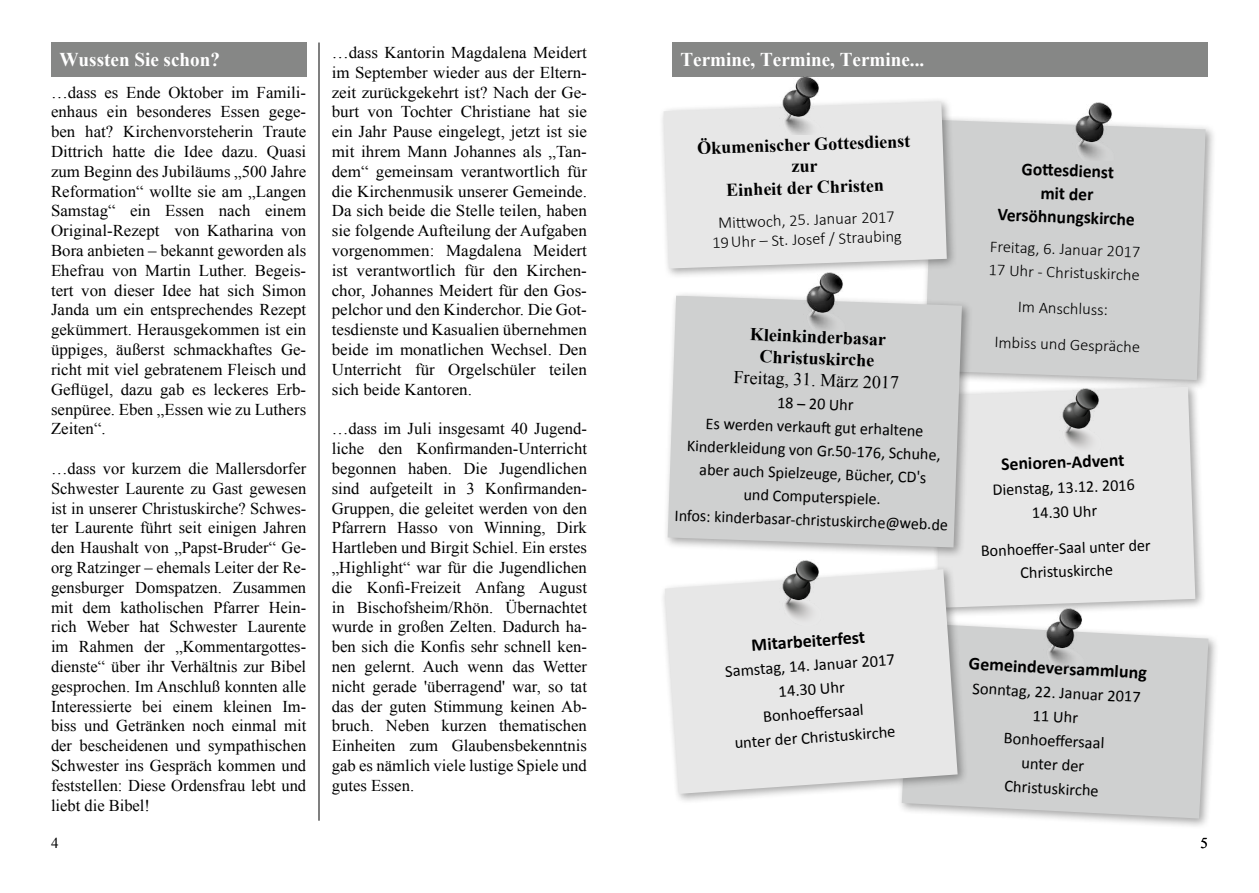
<style>
.page{position:relative;width:1259px;height:893px;background:#fff}
.page>*{position:absolute;margin:0;border:0;box-sizing:border-box;transform-origin:0 0}
.t1{font:700 19.5px "Times New Roman";color:#fff}
.t2{font:700 18px/23.2px "Calibri";color:#000;text-align:center}
.t3{font:700 18px/21.6px "Times New Roman";color:#000;text-align:center}
.t4{font:18px "Times New Roman";color:#000}
.t5{font:16.5px/19.8px "Times New Roman";color:#000;text-align:justify}
.t6{font:16.5px/24px "Calibri";color:#000;text-align:center}
.t7{font:300 16.5px/23.2px "Calibri";color:#000}
.t8{font:15px "Times New Roman";color:#000}
</style>
<div class="page">
<hr style="left:319px;top:43px;width:1px;height:778px;background:#000">
<div style="left:51px;top:43px;width:255px;height:34px;background:#868786"></div>
<div style="left:672px;top:43px;width:536px;height:34px;background:#868786"></div>
<div style="left:920px;top:115px;width:296px;height:276px;background:#000;opacity:.35"></div>
<div style="left:924px;top:120px;width:281px;height:260px;background:#cfd0d0"></div>
<img style="left:1068px;top:102px;width:50px;height:58px">
<div style="left:928px;top:382px;width:278px;height:237px;background:#000;opacity:.35"></div>
<div style="left:933px;top:387px;width:262px;height:221px;background:#e7e7e7"></div>
<div style="left:659px;top:97px;width:298px;height:182px;background:#000;opacity:.35"></div>
<div style="left:663px;top:102px;width:284px;height:167px;background:#e7e7e7"></div>
<div style="left:663px;top:291px;width:310px;height:267px;background:#000;opacity:.35"></div>
<div style="left:667px;top:296px;width:295px;height:251px;background:#cfd0d0"></div>
<div style="left:897px;top:618px;width:322px;height:211px;background:#000;opacity:.35"></div>
<svg style="left:901px;top:623px;width:307px;height:195px;background:#d1d2d2"></svg>
<img style="left:775px;top:77px;width:50px;height:58px">
<img style="left:799px;top:272px;width:50px;height:58px">
<img style="left:1039px;top:608px;width:50px;height:58px">
<img style="left:1055px;top:388px;width:50px;height:66px">
<div style="left:660px;top:564px;width:308px;height:241px;background:#000;opacity:.35"></div>
<svg style="left:665px;top:569px;width:292px;height:225px;background:#e6e6e6"></svg>
<img style="left:775px;top:560px;width:50px;height:66px">
<p class="t1" style="left:60px;top:46px;width:162px">Wussten Sie schon?</p>
<p class="t5" style="left:51px;top:82px;width:257px">…dass es Ende Oktober im Famili&shy;enhaus ein besonderes Essen gege&shy;ben hat? Kirchenvorsteherin Traute Dittrich hatte die Idee dazu. Quasi zum Beginn des Jubiläums „500 Jahre Reformation“ wollte sie am „Langen Samstag“ ein Essen nach einem Original-Rezept von Katharina von Bora anbieten – bekannt geworden als Ehefrau von Martin Luther. Begeis&shy;tert von dieser Idee hat sich Simon Janda um ein entsprechendes Rezept gekümmert. Herausgekommen ist ein üppiges, äußerst schmackhaftes Ge&shy;richt mit viel gebratenem Fleisch und Geflügel, dazu gab es leckeres Erb&shy;senpüree. Eben „Essen wie zu Luthers Zeiten“.</p>
<p class="t5" style="left:51px;top:458px;width:257px">…dass vor kurzem die Mallersdorfer Schwester Laurente zu Gast gewesen ist in unserer Christuskirche? Schwes&shy;ter Laurente führt seit einigen Jahren den Haushalt von „Papst-Bruder“ Ge&shy;org Ratzinger – ehemals Leiter der Re&shy;gensburger Domspatzen. Zusammen mit dem katholischen Pfarrer Hein&shy;rich Weber hat Schwester Laurente im Rahmen der „Kommentargottes&shy;dienste“ über ihr Verhältnis zur Bibel gesprochen. Im Anschluß konnten alle Interessierte bei einem kleinen Im&shy;biss und Getränken noch einmal mit der bescheidenen und sympathischen Schwester ins Gespräch kommen und feststellen: Diese Ordensfrau lebt und liebt die Bibel!</p>
<p class="t5" style="left:332px;top:42px;width:257px">…dass Kantorin Magdalena Meidert im September wieder aus der Eltern&shy;zeit zurückgekehrt ist? Nach der Ge&shy;burt von Tochter Christiane hat sie ein Jahr Pause eingelegt, jetzt ist sie mit ihrem Mann Johannes als „Tan&shy;dem“ gemeinsam verantwortlich für die Kirchenmusik unserer Gemeinde.<br>Da sich beide die Stelle teilen, haben sie folgende Aufteilung der Aufgaben vorgenommen: Magdalena Meidert ist verantwortlich für den Kirchen&shy;chor, Johannes Meidert für den Gos&shy;pelchor und den Kinderchor. Die Got&shy;tesdienste und Kasualien übernehmen beide im monatlichen Wechsel. Den Unterricht für Orgelschüler teilen sich beide Kantoren.</p>
<p class="t5" style="left:332px;top:419px;width:257px">…dass im Juli insgesamt 40 Jugend&shy;liche den Konfirmanden-Unterricht begonnen haben. Die Jugendlichen sind aufgeteilt in 3 Konfirmanden-Gruppen, die geleitet werden von den Pfarrern Hasso von Winning, Dirk Hartleben und Birgit Schiel. Ein erstes „Highlight“ war für die Jugendlichen die Konfi-Freizeit Anfang August in Bischofsheim/Rhön. Übernachtet wurde in großen Zelten. Dadurch ha&shy;ben sich die Konfis sehr schnell ken&shy;nen gelernt. Auch wenn das Wetter nicht gerade 'überragend' war, so tat das der guten Stimmung keinen Ab&shy;bruch. Neben kurzen thematischen Einheiten zum Glaubensbekenntnis gab es nämlich viele lustige Spiele und gutes Essen.</p>
<p class="t1" style="left:680px;top:46px;width:245px">Termine, Termine, Termine...</p>
<p class="t3" style="left:697px;top:137px;width:215px;rotate:-2deg">Ökumenischer Gottesdienst zur<br>Einheit der Christen</p>
<p class="t7" style="left:711px;top:212px;width:191px;line-height:19.5px;text-align:center;rotate:-2deg">Mitt woch, 25. Januar 2017<br>19Uhr – St. Josef / Straubing</p>
<p class="t3" style="left:750px;top:323px;width:138px;rotate:2deg">Kleinkinderbasar<br>Christuskirche</p>
<p class="t4" style="left:734px;top:365px;width:167px;rotate:2deg">Freitag, 31. März 2017</p>
<p class="t6" style="left:679px;top:387px;width:275px;line-height:23.2px;rotate:2deg">18 – 20 Uhr<br>Es werden verkauft gut erhaltene<br>Kinderkleidung von Gr.50-176, Schuhe, aber auch Spielzeuge, Bücher, CD's<br>und Computerspiele.<br>Infos: kinderbasar-christuskirche@web.de</p>
<p class="t2" style="left:751px;top:633px;width:115px;rotate:-4deg">Mitarbeiterfest</p>
<p class="t6" style="left:724px;top:659px;width:171px;rotate:-4deg">Samstag, 14. Januar 2017<br>14.30 Uhr<br>Bonhoeff ersaal<br>unter der Christuskirche</p>
<p class="t2" style="left:999px;top:156px;width:139px;rotate:2deg">Gott esdienst<br>mit der<br>Versöhnungskirche</p>
<p class="t7" style="left:990px;top:234px;width:153px;rotate:2deg">Freitag, 6. Januar 2017<br>17 Uhr - Christuskirche</p>
<p class="t7" style="left:996px;top:287px;width:147px;line-height:36px;text-indent:22px;rotate:2deg">Im Anschluss:<br>Imbiss und Gespräche</p>
<p class="t2" style="left:1001px;top:452px;width:124px;rotate:-2deg">Senioren-Advent</p>
<p class="t6" style="left:992px;top:477px;width:144px;line-height:24.8px;rotate:-2deg">Dienstag, 13.12. 2016<br>14.30 Uhr</p>
<p class="t6" style="left:980px;top:539px;width:171px;line-height:23.2px;rotate:-2deg">Bonhoeff er-Saal unter der<br>Christuskirche</p>
<p class="t2" style="left:969px;top:652px;width:180px;rotate:3deg">Gemeindeversammlung</p>
<p class="t6" style="left:973px;top:676px;width:170px;rotate:3deg">Sonntag, 22. Januar 2017<br>11 Uhr<br>Bonhoeff ersaal<br>unter der<br>Christuskirche</p>
<p class="t8" style="left:51px;top:833px;width:9px">4</p>
<p class="t8" style="left:1200px;top:833px;width:9px">5</p>
</div>
